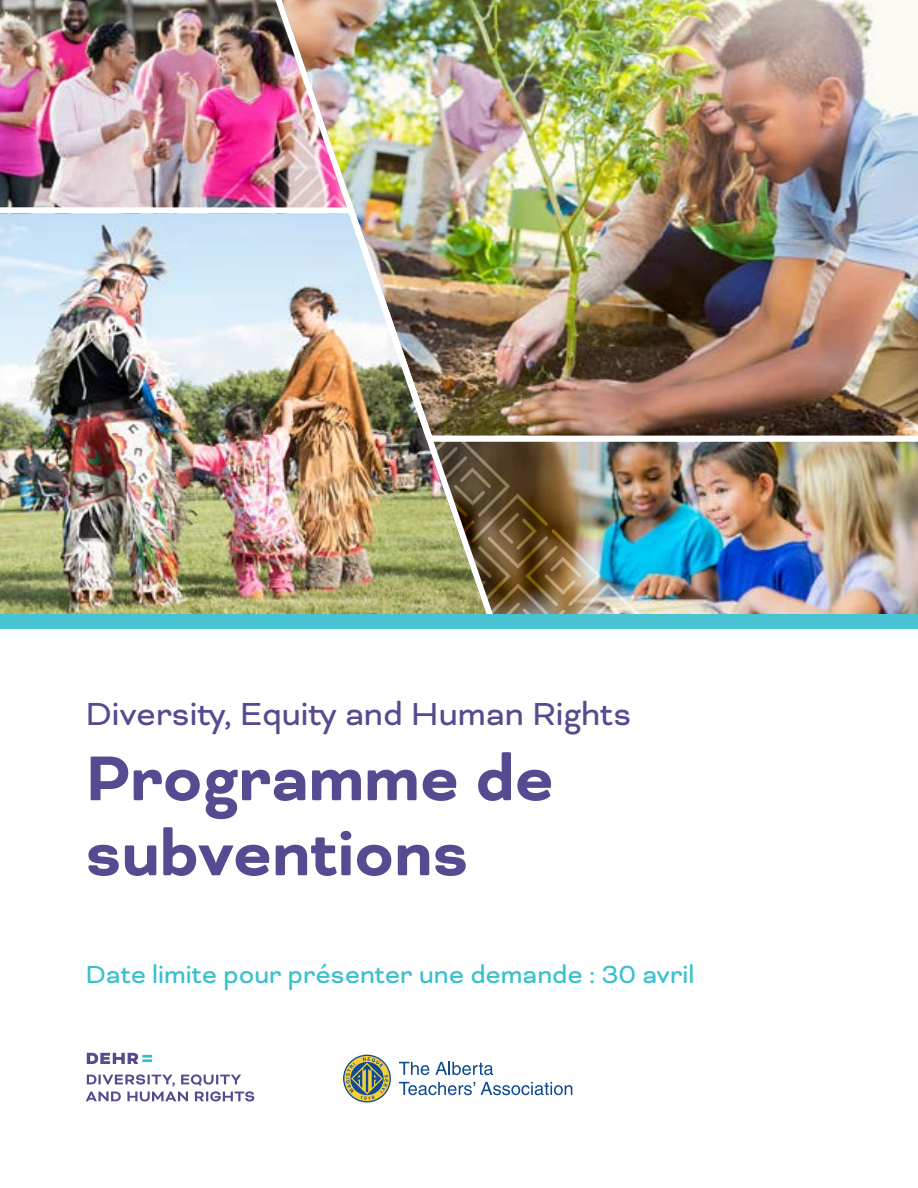
<style>
.page{position:relative;width:918px;height:1188px;background:#fff}
.page>*{position:absolute;margin:0;border:0;box-sizing:border-box;transform-origin:0 0}
.t1{font:700 72.75px/75px "Bicyclette";color:#564b90}
.t2{font:36.75px "Bicyclette";color:#564b90}
.t3{font:28.5px "Bicyclette";color:#36c1cf}
</style>
<div class="page">
<svg style="left:86px;top:1074px;width:168px;height:27px"></svg>
<svg style="left:87px;top:1053px;width:65px;height:11px"></svg>
<svg style="left:343px;top:1055px;width:48px;height:47px"></svg>
<svg style="left:399px;top:1062px;width:30px;height:13px"></svg>
<svg style="left:435px;top:1062px;width:58px;height:13px"></svg>
<svg style="left:399px;top:1082px;width:76px;height:13px"></svg>
<svg style="left:481px;top:1082px;width:91px;height:13px"></svg>
<img style="left:646px;top:446px;width:272px;height:168px">
<img style="left:0;top:0;width:263px;height:203px">
<img style="left:499px;top:446px;width:147px;height:168px">
<img style="left:263px;top:0;width:655px;height:446px">
<img style="left:203px;top:104px;width:149px;height:99px">
<img style="left:0;top:203px;width:499px;height:411px">
<div style="left:0;top:614px;width:918px;height:15px;background:#47c3d1"></div>
<p class="t2" style="left:86px;top:693px;width:548px">Diversity, Equity and Human Rights</p>
<h1 class="t1" style="left:86px;top:742px;width:470px">Programme de subventions</h1>
<p class="t3" style="left:86px;top:958px;width:610px">Date limite pour présenter une demande : 30 avril</p>
</div>
